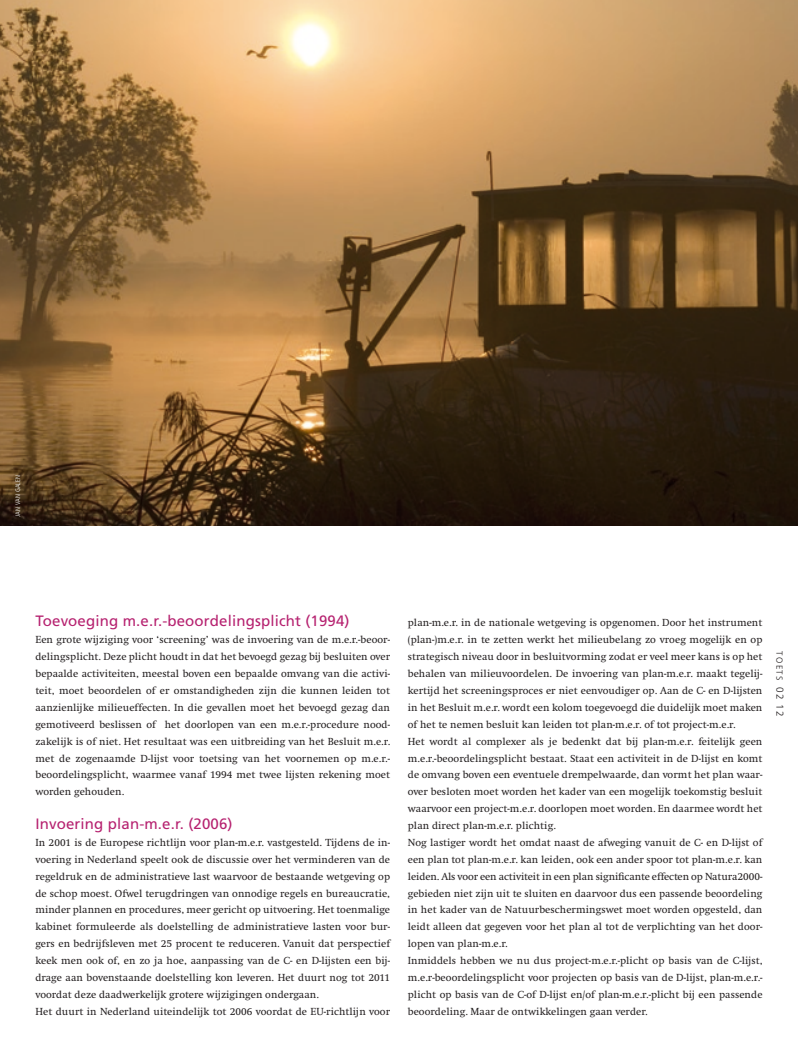
<style>
.page{position:relative;width:798px;height:1053px;background:#fff}
.page>*{position:absolute;margin:0;border:0;box-sizing:border-box;transform-origin:0 0}
._05_tussenkop{font:15px "Frutiger";letter-spacing:.01em;color:#b62270}
._06_broodtekst{font:10.62px/16.9px "Swift";letter-spacing:.005em;color:#231f20;text-align:justify}
.t1{font:300 8.75px "Frutiger";letter-spacing:.14em;color:#231f20}
._06_bijschrift{font:300 condensed 6.5px "Frutiger";color:#fff}
.s1{font-size:10px}
</style>
<div class="page">
<img style="left:0;top:0;width:797px;height:525px">
<p class="_06_bijschrift" style="left:14px;top:517px;width:43px;rotate:-90deg">jan van galen</p>
<p class="_05_tussenkop" style="left:35px;top:612px;width:315px">Toevoeging m.e.r.-beoordelingsplicht (1994)</p>
<p class="_06_broodtekst" style="left:35px;top:631px;width:356px">Een grote wijziging voor ‘screening’ was de invoering van de m.e.r.-beoor&shy;delingsplicht. Deze plicht houdt in dat het bevoegd gezag bij besluiten over bepaalde activiteiten, meestal boven een bepaalde omvang van die activi&shy;teit, moet beoordelen of er omstandigheden zijn die kunnen leiden tot aanzienlijke milieueffecten. In die gevallen moet het bevoegd gezag dan gemotiveerd beslissen of het doorlopen van een m.e.r.-procedure nood&shy;zakelijk is of niet. Het resultaat was een uitbreiding van het Besluit m.e.r. met de zogenaamde D-lijst voor toetsing van het voornemen op m.e.r.- beoordelingsplicht, waarmee vanaf 1994 met twee lijsten rekening moet worden gehouden.</p>
<p class="_05_tussenkop" style="left:35px;top:815px;width:198px">Invoering plan-m.e.r. (2006)</p>
<p class="_06_broodtekst" style="left:35px;top:834px;width:356px">In 2001 is de Europese richtlijn voor plan-m.e.r. vastgesteld. Tijdens de in&shy;voering in Nederland speelt ook de discussie over het verminderen van de regeldruk en de administratieve last waarvoor de bestaande wetgeving op de schop moest. Ofwel terugdringen van onnodige regels en bureaucratie, minder plannen en procedures, meer gericht op uitvoering. Het toenmalige kabinet formuleerde als doelstelling de administratieve lasten voor bur&shy;gers en bedrijfsleven met 25 procent te reduceren. Vanuit dat perspectief keek men ook of, en zo ja hoe, aanpassing van de C- en D-lijsten een bij&shy;drage aan bovenstaande doelstelling kon leveren. Het duurt nog tot 2011 voordat deze daadwerkelijk grotere wijzigingen ondergaan.</p>
<p class="_06_broodtekst" style="left:35px;top:1002px;width:356px">Het duurt in Nederland uiteindelijk tot 2006 voordat de EU-richtlijn voor</p>
<p class="_06_broodtekst" style="left:407px;top:614px;width:356px">plan-m.e.r. in de nationale wetgeving is opgenomen. Door het instrument (plan-)m.e.r. in te zetten werkt het milieubelang zo vroeg mogelijk en op strategisch niveau door in besluitvorming zodat er veel meer kans is op het behalen van milieuvoordelen. De invoering van plan-m.e.r. maakt tegelij&shy;kertijd het screeningsproces er niet eenvoudiger op. Aan de C- en D-lijsten in het Besluit m.e.r. wordt een kolom toegevoegd die duidelijk moet maken of het te nemen besluit kan leiden tot plan-m.e.r. of tot project-m.e.r.</p>
<p class="_06_broodtekst" style="left:407px;top:732px;width:356px">Het wordt al complexer als je bedenkt dat bij plan-m.e.r. feitelijk geen m.e.r.-beoordelingsplicht bestaat. Staat een activiteit in de D-lijst en komt de omvang boven een eventuele drempelwaarde, dan vormt het plan waar&shy;over besloten moet worden het kader van een mogelijk toekomstig besluit waarvoor een project-m.e.r. doorlopen moet worden. En daarmee wordt het plan direct plan-m.e.r. plichtig.</p>
<p class="_06_broodtekst" style="left:407px;top:834px;width:356px">Nog lastiger wordt het omdat naast de afweging vanuit de C- en D-lijst of een plan tot plan-m.e.r. kan leiden, ook een ander spoor tot plan-m.e.r. kan leiden. Als voor een activiteit in een plan significante effecten op Natura2000- gebieden niet zijn uit te sluiten en daarvoor dus een passende beoordeling in het kader van de Natuurbeschermingswet moet worden opgesteld, dan leidt alleen dat gegeven voor het plan al tot de verplichting van het door&shy;lopen van plan-m.e.r.</p>
<p class="_06_broodtekst" style="left:407px;top:952px;width:356px">Inmiddels hebben we nu dus project-m.e.r.-plicht op basis van de C-lijst, m.e.r-beoordelingsplicht voor projecten op basis van de D-lijst, plan-m.e.r.- plicht op basis van de C-of D-lijst en/of plan-m.e.r.-plicht bij een passende beoordeling. Maar de ontwikkelingen gaan verder.</p>
<p class="t1" style="left:784px;top:651px;width:67px;rotate:90deg">TOETS <span class="s1">02 12</span></p>
</div>
